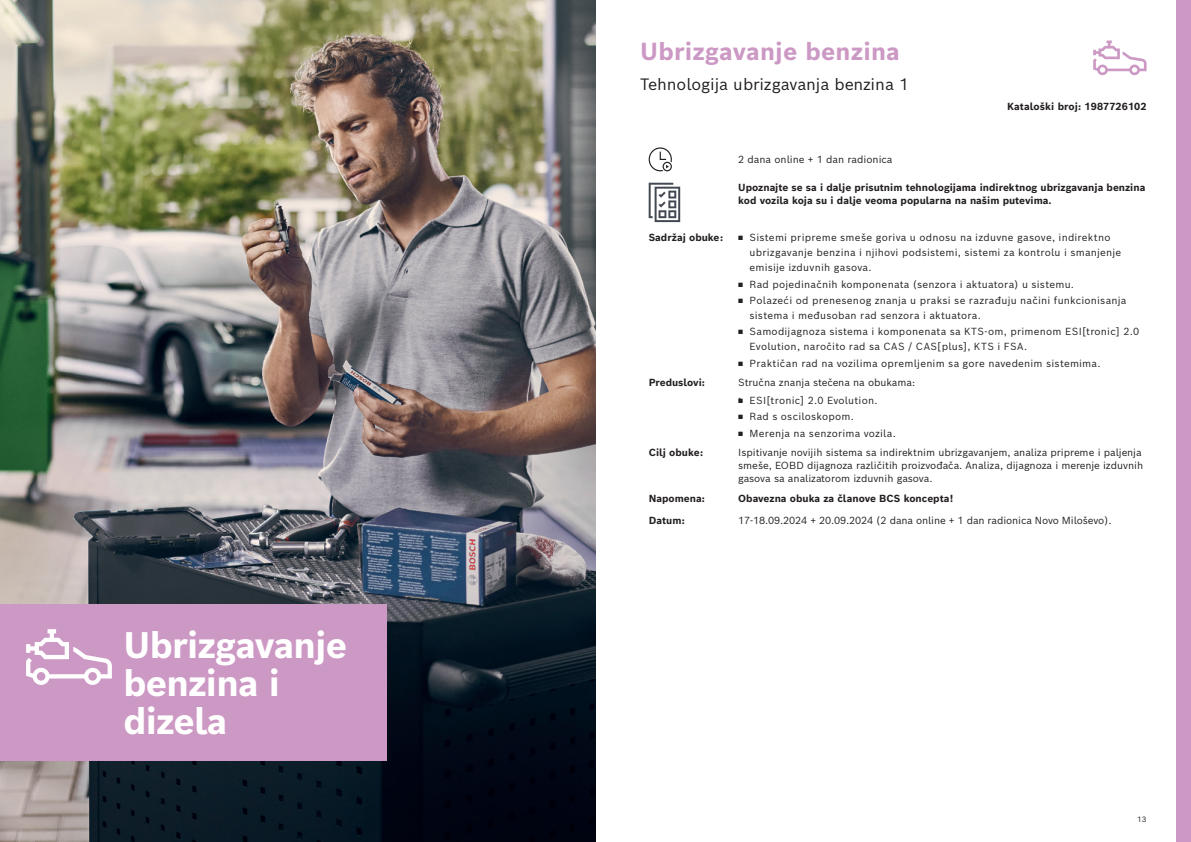
<style>
.page{position:relative;width:1191px;height:842px;background:#fff}
.page>*{position:absolute;margin:0;border:0;box-sizing:border-box;transform-origin:0 0}
.Bosch_Supergrafik_Ti{font:700 36px/38.2px "Bosch Sans";letter-spacing:-.02em;color:#fff}
.Bosch_Headline_Light{font:700 24px "Bosch Sans";letter-spacing:.01em;color:#cc98c4}
.Bosch_Headline_Light-2{font:16px "Bosch Sans";letter-spacing:-.005em;color:#231f20}
.Text_Light_10_13{font:10px/15px "Bosch Sans";letter-spacing:.015em;color:#231f20}
.Text_Light_10_13-2{font:700 10px/13px "Bosch Sans";color:#231f20}
.Text_Light_10_13-3{font:10px "Bosch Sans";letter-spacing:-.01em;color:#231f20}
.Bosch_Headline_Light-3{font:700 10px "Bosch Sans";letter-spacing:.01em;color:#231f20}
.t1{font:7.5px "Bosch Sans";color:#231f20}
</style>
<div class="page">
<img style="left:0;top:0;width:595px;height:842px">
<div style="left:0;top:604px;width:386px;height:156px;background:#cc98c4"></div>
<svg style="left:26px;top:629px;width:86px;height:56px"></svg>
<div style="left:1176px;top:0;width:15px;height:842px;background:#cc98c4"></div>
<svg style="left:648px;top:147px;width:24px;height:24px"></svg>
<svg style="left:648px;top:183px;width:32px;height:39px"></svg>
<svg style="left:1093px;top:41px;width:53px;height:34px"></svg>
<p class="Bosch_Supergrafik_Ti" style="left:123px;top:622px;width:225px">Ubrizgavanje benzina i dizela</p>
<p class="Bosch_Headline_Light" style="left:640px;top:31px;width:261px">Ubrizgavanje benzina</p>
<p class="Bosch_Headline_Light-2" style="left:640px;top:71px;width:270px">Tehnologija ubrizgavanja benzina 1</p>
<p class="Bosch_Headline_Light-3" style="left:1007px;top:98px;width:141px">Kataloški broj: 1987726102</p>
<p class="Text_Light_10_13" style="left:738px;top:151px;width:156px">2 dana online + 1 dan radionica</p>
<p class="Text_Light_10_13-2" style="left:738px;top:180px;width:408px">Upoznajte se sa i dalje prisutnim tehnologijama indirektnog ubrizgavanja benzina kod vozila koja su i dalje veoma popularna na našim putevima.</p>
<p class="Text_Light_10_13-2" style="left:648px;top:230px;width:76px">Sadržaj obuke:</p>
<p class="Text_Light_10_13" style="left:749px;top:229px;width:373px;text-indent:-11px">◾ Sistemi pripreme smeše goriva u odnosu na izduvne gasove, indirektno ubrizgavanje benzina i njihovi podsistemi, sistemi za kontrolu i smanjenje emisije izduvnih gasova.</p>
<p class="Text_Light_10_13" style="left:738px;top:276px;width:337px">◾ Rad pojedinačnih komponenata (senzora i aktuatora) u sistemu.</p>
<p class="Text_Light_10_13" style="left:749px;top:292px;width:378px;text-indent:-11px">◾ Polazeći od prenesenog znanja u praksi se razrađuju načini funkcionisanja sistema i međusoban rad senzora i aktuatora.</p>
<p class="Text_Light_10_13" style="left:749px;top:323px;width:391px;text-indent:-11px">◾ Samodijagnoza sistema i komponenata sa KTS-om, primenom ESI[tronic] 2.0<br>Evolution, naročito rad sa CAS / CAS[plus], KTS i FSA.</p>
<p class="Text_Light_10_13" style="left:738px;top:355px;width:364px">◾ Praktičan rad na vozilima opremljenim sa gore navedenim sistemima.</p>
<p class="Text_Light_10_13-2" style="left:648px;top:375px;width:58px">Preduslovi:</p>
<p class="Text_Light_10_13" style="left:738px;top:375px;width:178px;line-height:13px">Stručna znanja stečena na obukama: .</p>
<p class="Text_Light_10_13" style="left:738px;top:392px;width:141px">◾ ESI[tronic] 2.0 Evolution.</p>
<p class="Text_Light_10_13" style="left:738px;top:408px;width:117px">◾ Rad s osciloskopom.</p>
<p class="Text_Light_10_13" style="left:738px;top:425px;width:159px">◾ Merenja na senzorima vozila.</p>
<p class="Text_Light_10_13-2" style="left:648px;top:445px;width:56px">Cilj obuke:</p>
<p class="Text_Light_10_13" style="left:738px;top:445px;width:406px;line-height:13px">Ispitivanje novijih sistema sa indirektnim ubrizgavanjem, analiza pripreme i paljenja smeše, EOBD dijagnoza različitih proizvođača. Analiza, dijagnoza i merenje izduvnih gasova sa analizatorom izduvnih gasova.</p>
<p class="Text_Light_10_13-2" style="left:648px;top:490px;width:58px">Napomena:</p>
<p class="Text_Light_10_13-2" style="left:738px;top:490px;width:217px">Obavezna obuka za članove BCS koncepta!</p>
<p class="Text_Light_10_13-2" style="left:648px;top:513px;width:38px">Datum:</p>
<p class="Text_Light_10_13-3" style="left:738px;top:512px;width:375px">17-18.09.2024 + 20.09.2024 (2 dana online + 1 dan radionica Novo Miloševo).</p>
<p class="t1" style="left:1137px;top:813px;width:11px">13</p>
</div>
